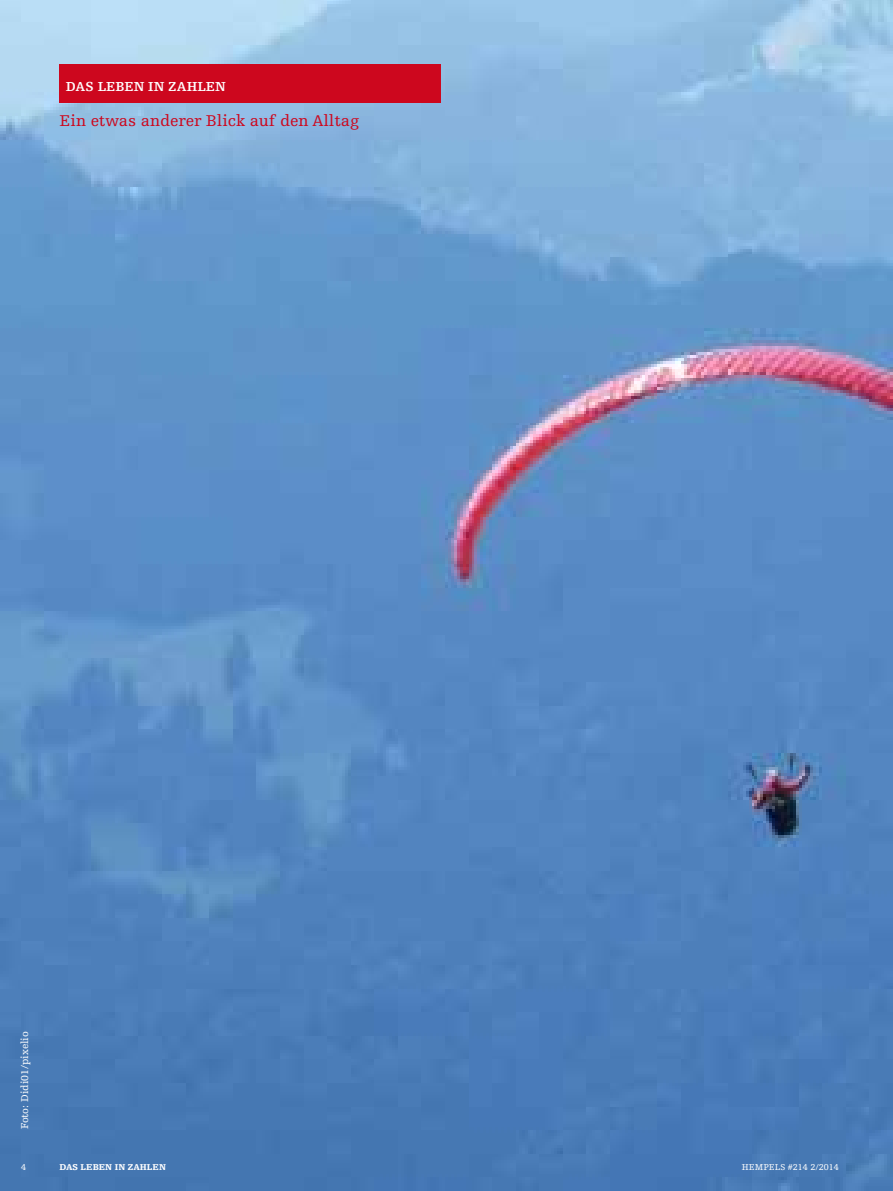
<style>
.page{position:relative;width:893px;height:1191px;background:#fff}
.page>*{position:absolute;margin:0;border:0;box-sizing:border-box;transform-origin:0 0}
.t1{font:16.5px "Hempels Egyptienne";color:#cd071e}
.t2{font:700 13.8px "Hempels Egyptienne";color:#fff}
.t3{font:10.5px "Hempels Egyptienne";color:#fff}
.t4{font:9px "Hempels Egyptienne";color:#fff}
.t5{font:900 9px "Hempels Egyptienne";letter-spacing:.005em;color:#fff}
</style>
<div class="page">
<img style="left:0;top:0;width:893px;height:1191px">
<div style="left:60px;top:64px;width:381px;height:38px;background:#cd071e"></div>
<p class="t2" style="left:66px;top:79px;width:161px">DAS LEBEN IN ZAHLEN</p>
<p class="t1" style="left:60px;top:112px;width:301px">Ein etwas anderer Blick auf den Alltag</p>
<p class="t3" style="left:19px;top:1129px;width:100px;rotate:-90deg">Foto: Didi01/pixelio</p>
<p class="t4" style="left:21px;top:1161px;width:7px">4</p>
<p class="t5" style="left:60px;top:1161px;width:108px">DAS LEBEN IN ZAHLEN</p>
<p class="t4" style="left:742px;top:1161px;width:99px">HEMPELS #214 2/2014</p>
</div>
